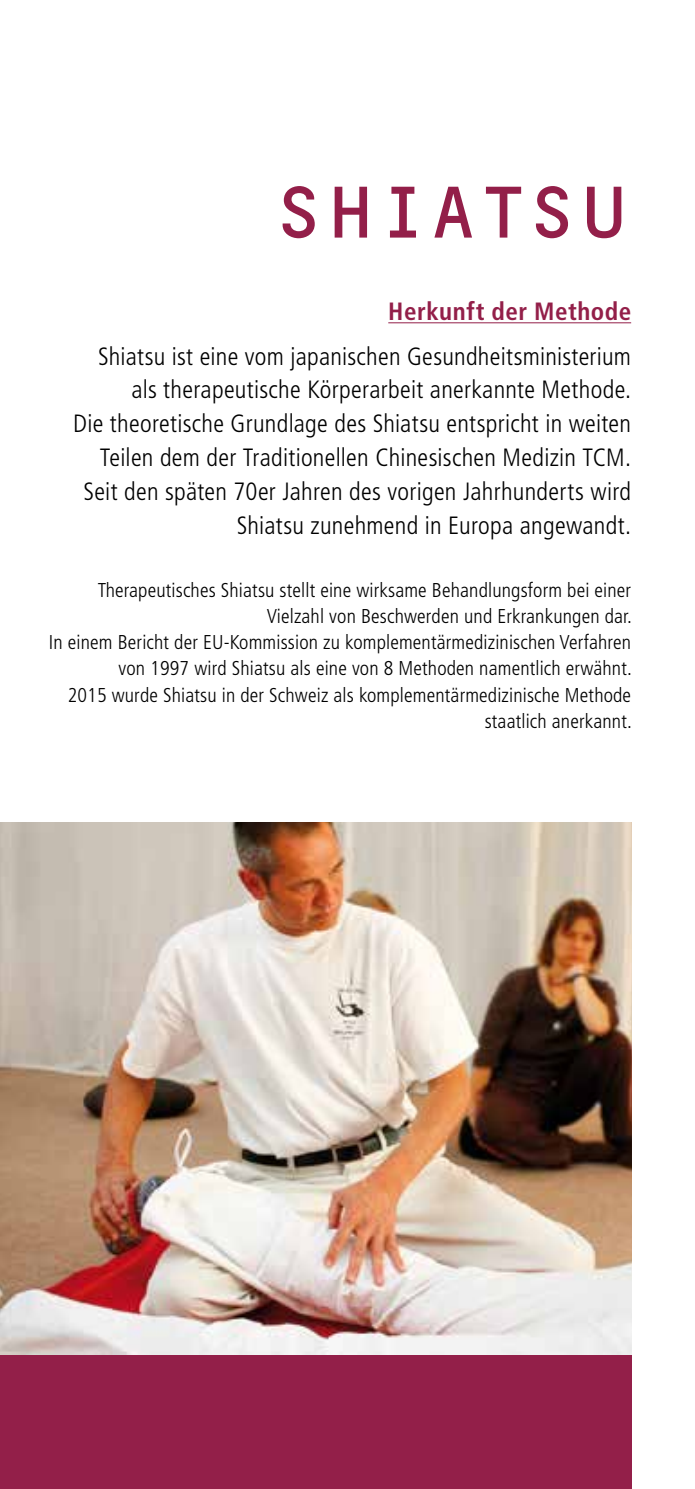
<style>
.page{position:relative;width:695px;height:1489px;background:#fff}
.page>*{position:absolute;margin:0;border:0;box-sizing:border-box;transform-origin:0 0}
.t1{font:75px "OCR Buero";letter-spacing:-.05em;color:#931f49}
.t2{font:300 condensed 25px/33.8px "Frutiger";letter-spacing:.01em;color:#000;text-align:right}
.t3{font:700 condensed 25px "Frutiger";letter-spacing:.02em;color:#931f49}
.t4{font:300 condensed 20px/26.2px "Frutiger";letter-spacing:.01em;color:#000;text-align:right}
</style>
<div class="page">
<div style="left:0;top:1354px;width:631px;height:134px;background:#931f49"></div>
<hr style="left:388px;top:322px;width:243px;height:1px;background:#931f49">
<img style="left:0;top:822px;width:631px;height:532px">
<h1 class="t1" style="left:271px;top:172px;width:297px">ShiatsU</h1>
<p class="t3" style="left:388px;top:297px;width:244px">Herkunft der Methode</p>
<p class="t2" style="left:73px;top:339px;width:559px">Shiatsu ist eine vom japanischen Gesundheitsministerium als therapeutische Körperarbeit anerkannte Methode.<br>Die theoretische Grundlage des Shiatsu entspricht in weiten Teilen dem der Traditionellen Chinesischen Medizin TCM.<br>Seit den späten 70er Jahren des vorigen Jahrhunderts wird Shiatsu zunehmend in Europa angewandt.</p>
<p class="t4" style="left:49px;top:577px;width:584px">Therapeutisches Shiatsu stellt eine wirksame Behandlungsform bei einer Vielzahl von Beschwerden und Erkrankungen dar.<br>In einem Bericht der EU-Kommission zu komplementärmedizinischen Verfahren von 1997 wird Shiatsu als eine von 8 Methoden namentlich erwähnt.<br>2015 wurde Shiatsu in der Schweiz als komplementärmedizinische Methode staatlich anerkannt.</p>
</div>
